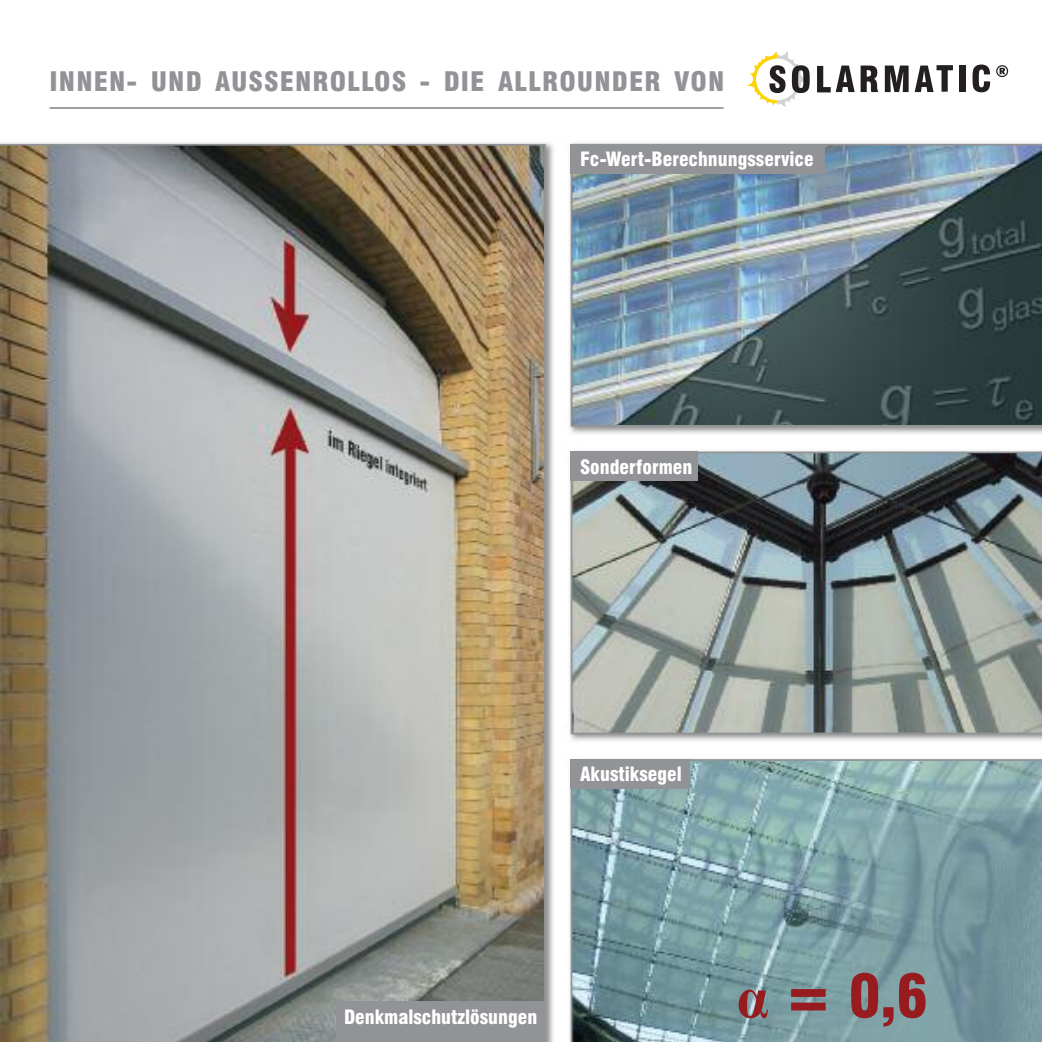
<style>
.page{position:relative;width:1042px;height:1042px;background:#fff}
.page>*{position:absolute;margin:0;border:0;box-sizing:border-box;transform-origin:0 0}
.t1{font:900 condensed 58.98px "Swiss 721 BT";color:#961c20}
.t2{font:900 condensed 26.25px "Swiss 721 BT";letter-spacing:.04em;color:#919396;scale:1.05 1}
.t3{font:900 condensed 19.25px "Swiss 721 BT";color:#fff}
.s1{font-family:"Times New Roman";font-weight:700;font-stretch:normal}
</style>
<div class="page">
<img style="left:570px;top:144px;width:472px;height:283px">
<img style="left:0;top:144px;width:546px;height:898px">
<div style="left:570px;top:144px;width:255px;height:30px;background:#919396"></div>
<svg style="left:570px;top:451px;width:472px;height:283px;background:#899392"></svg>
<div style="left:570px;top:451px;width:128px;height:30px;background:#919396"></div>
<svg style="left:570px;top:759px;width:472px;height:283px;background:#7ea0a5"></svg>
<div style="left:570px;top:759px;width:120px;height:30px;background:#919396"></div>
<div style="left:336px;top:1001px;width:209px;height:41px;background:#919396"></div>
<hr style="left:50px;top:107px;width:673px;height:2px;background:#919396">
<svg style="left:747px;top:50px;width:62px;height:57px"></svg>
<svg style="left:817px;top:66px;width:37px;height:26px"></svg>
<svg style="left:860px;top:66px;width:18px;height:26px"></svg>
<svg style="left:885px;top:66px;width:23px;height:26px"></svg>
<svg style="left:914px;top:65px;width:39px;height:27px"></svg>
<div style="left:959px;top:65px;width:6px;height:27px;background:#231f20"></div>
<svg style="left:972px;top:65px;width:18px;height:27px"></svg>
<svg style="left:996px;top:65px;width:12px;height:12px"></svg>
<h2 class="t2" style="left:50px;top:67px;width:644px">INNEN- UND AUSSENROLLOS - DIE ALLROUNDER VON</h2>
<p class="t3" style="left:580px;top:148px;width:235px">Fc-Wert-Berechnungsservice</p>
<p class="t3" style="left:580px;top:456px;width:114px">Sonderformen</p>
<p class="t3" style="left:580px;top:763px;width:103px">Akustiksegel</p>
<p class="t3" style="left:344px;top:1006px;width:195px">Denkmalschutzlösungen</p>
<h1 class="t1" style="left:736px;top:962px;width:193px"><span class="s1">α</span> = 0,6</h1>
</div>
